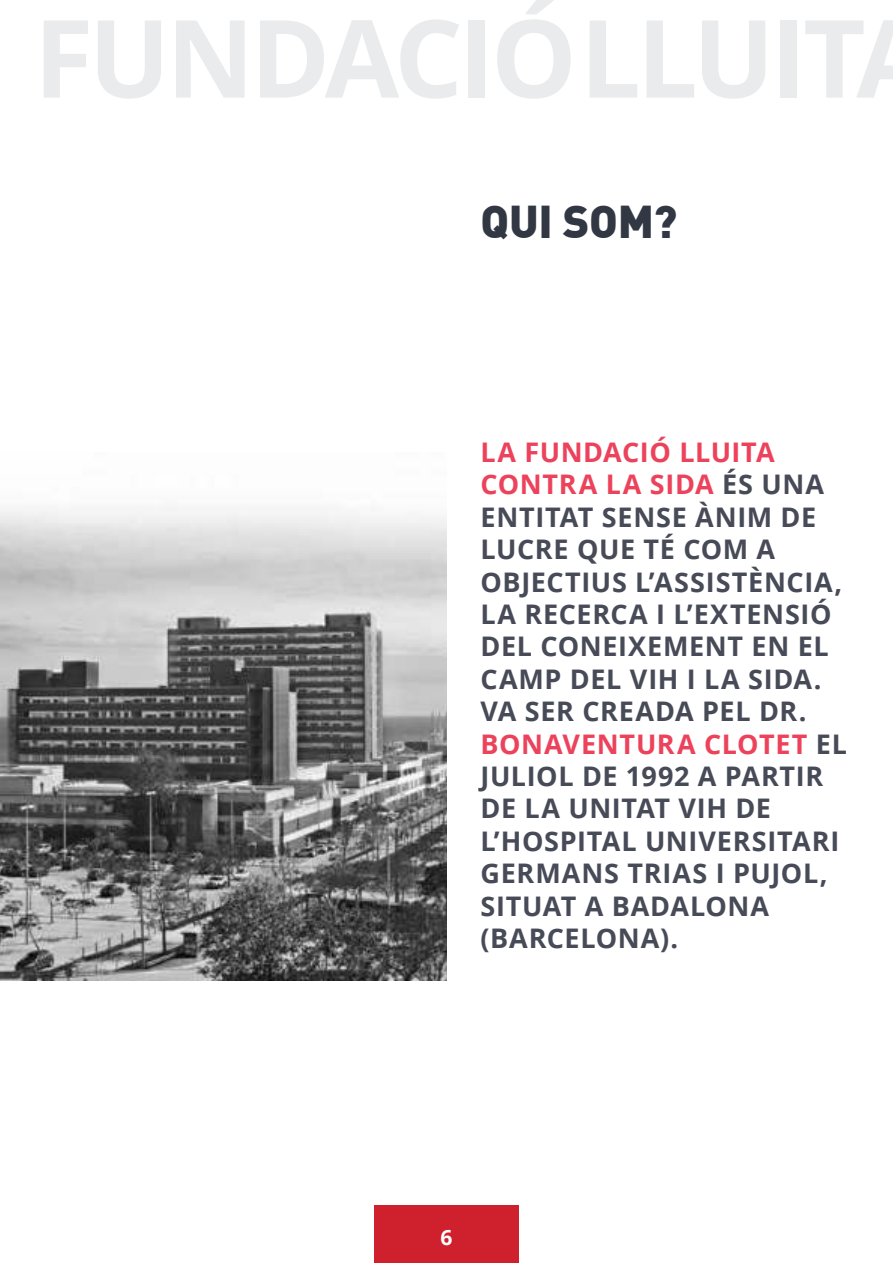
<style>
.page{position:relative;width:893px;height:1263px;background:#fff}
.page>*{position:absolute;margin:0;border:0;box-sizing:border-box;transform-origin:0 0}
.t1{font:700 108px "Open Sans";letter-spacing:-.04em;color:#eaebec}
.t2{font:900 45px "DIN";letter-spacing:-.005em;color:#323744}
.t3{font:700 27px/32.4px "Open Sans";letter-spacing:.025em;color:#474a57}
.t4{font:700 21px "Open Sans";color:#fff}
.s1{color:#ec425b}
</style>
<div class="page">
<div style="left:374px;top:1206px;width:145px;height:57px;background:#cf202e"></div>
<svg style="left:0;top:507px;width:446px;height:473px;background:#888"></svg>
<h1 class="t1" style="left:34px;top:15px;width:833px">FUNDACIÓ LLUIT</h1>
<h2 class="t2" style="left:480px;top:202px;width:198px">QUI SOM?</h2>
<p class="t3" style="left:480px;top:438px;width:368px"><span class="s1">LA FUNDACIÓ LLUITA<br>CONTRA LA SIDA</span> ÉS UNA<br>ENTITAT SENSE ÀNIM DE<br>LUCRE QUE TÉ COM A<br>OBJECTIUS L’ASSISTÈNCIA,<br>LA RECERCA I L’EXTENSIÓ<br>DEL CONEIXEMENT EN EL<br>CAMP DEL VIH I LA SIDA.<br>VA SER CREADA PEL DR.<br><span class="s1">BONAVENTURA CLOTET</span> EL<br>JULIOL DE 1992 A PARTIR<br>DE LA UNITAT VIH DE<br>L’HOSPITAL UNIVERSITARI<br>GERMANS TRIAS I PUJOL,<br>SITUAT A BADALONA (BARCELONA).</p>
<p class="t4" style="left:440px;top:1229px;width:13px">6</p>
</div>
